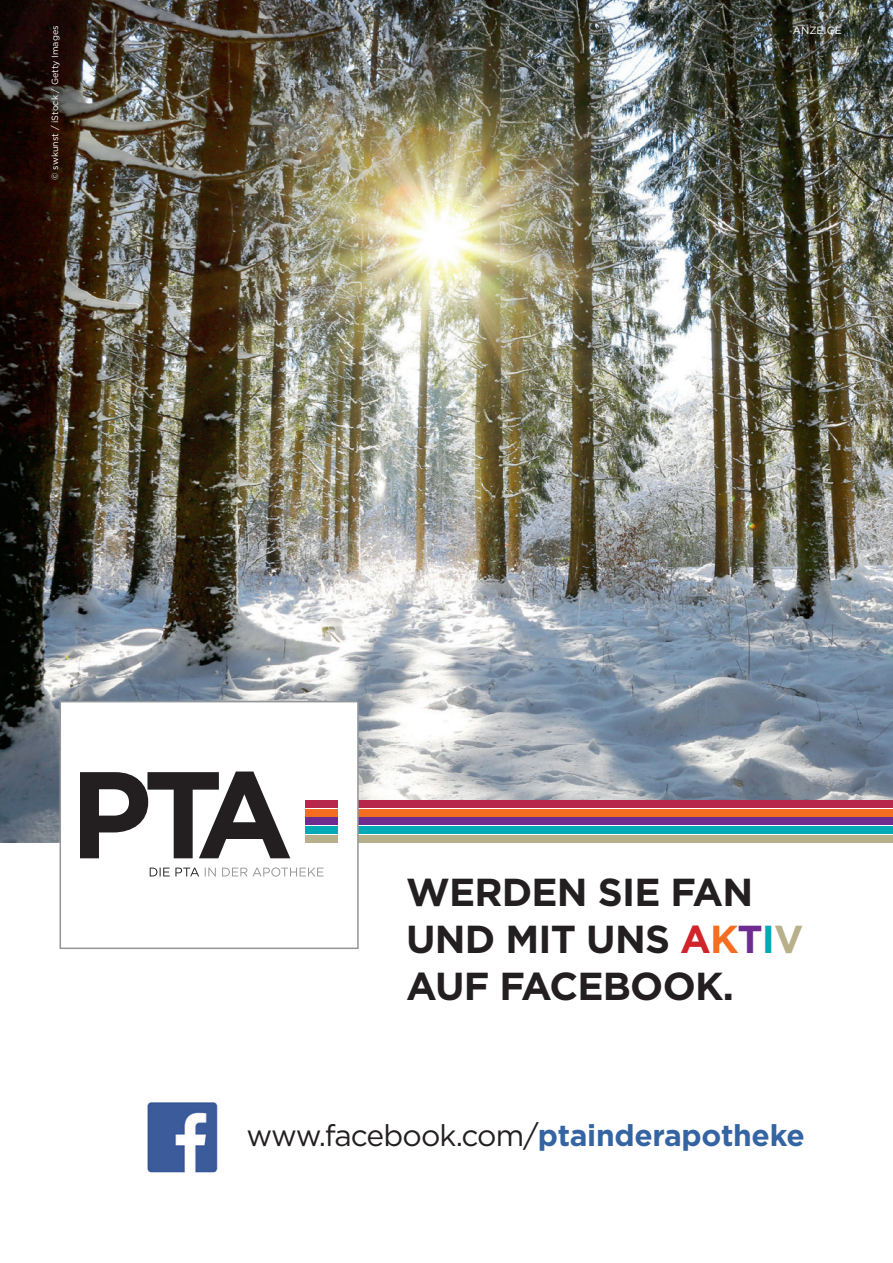
<style>
.page{position:relative;width:893px;height:1263px;background:#fff}
.page>*{position:absolute;margin:0;border:0;box-sizing:border-box;transform-origin:0 0}
.t1{font:700 39px/46.8px "Gotham";letter-spacing:-.02em;color:#231f20}
.t2{font:30px "Gotham";letter-spacing:-.03em;color:#231f20}
.t3{font:10.5px "Gotham";color:#fff}
.t4{font:9px "Gotham";color:#fff}
.s1{color:#d1232a}
.s2{color:#f36e21}
.s3{color:#6e2c91}
.s4{color:#00aab5}
.s5{color:#b7b08b}
.s6{font-weight:700;color:#3564a3}
</style>
<div class="page">
<img style="left:0;top:0;width:893px;height:842px">
<img style="left:147px;top:1101px;width:71px;height:72px">
<div style="left:357px;top:803px;width:536px;height:37px;background:linear-gradient(to right,#fff,#fff)"></div>
<div style="left:357px;top:800px;width:536px;height:8px;background:#b6274b"></div>
<div style="left:357px;top:809px;width:536px;height:7px;background:#f36e21"></div>
<div style="left:357px;top:817px;width:536px;height:8px;background:#6e2c91"></div>
<div style="left:357px;top:826px;width:536px;height:8px;background:#00aab5"></div>
<div style="left:357px;top:835px;width:536px;height:7px;background:#b7b08b"></div>
<div style="left:60px;top:702px;width:298px;height:246px;background:#fff"></div>
<div style="left:305px;top:800px;width:33px;height:8px;background:#b6274b"></div>
<div style="left:305px;top:809px;width:33px;height:7px;background:#f36e21"></div>
<div style="left:305px;top:818px;width:33px;height:7px;background:#6e2c91"></div>
<div style="left:305px;top:826px;width:33px;height:8px;background:#00aab5"></div>
<div style="left:305px;top:835px;width:33px;height:7px;background:#b7b08b"></div>
<svg style="left:205px;top:867px;width:119px;height:10px"></svg>
<svg style="left:150px;top:867px;width:49px;height:9px"></svg>
<svg style="left:80px;top:772px;width:210px;height:86px"></svg>
<div style="left:60px;top:701px;width:299px;height:248px;border:2px solid #939598"></div>
<p class="t4" style="left:49px;top:180px;width:156px;rotate:-90deg">© swkunst / iStock / Getty Images</p>
<p class="t3" style="left:793px;top:23px;width:51px">ANZEIGE</p>
<p class="t1" style="left:406px;top:869px;width:399px">WERDEN SIE FAN<br>UND MIT UNS <span class="s1">A</span><span class="s2">K</span><span class="s3">T</span><span class="s4">I</span><span class="s5">V<br></span>AUF FACEBOOK.</p>
<p class="t2" style="left:247px;top:1116px;width:560px">www.facebook.com/<span class="s6">ptainderapotheke</span></p>
</div>
